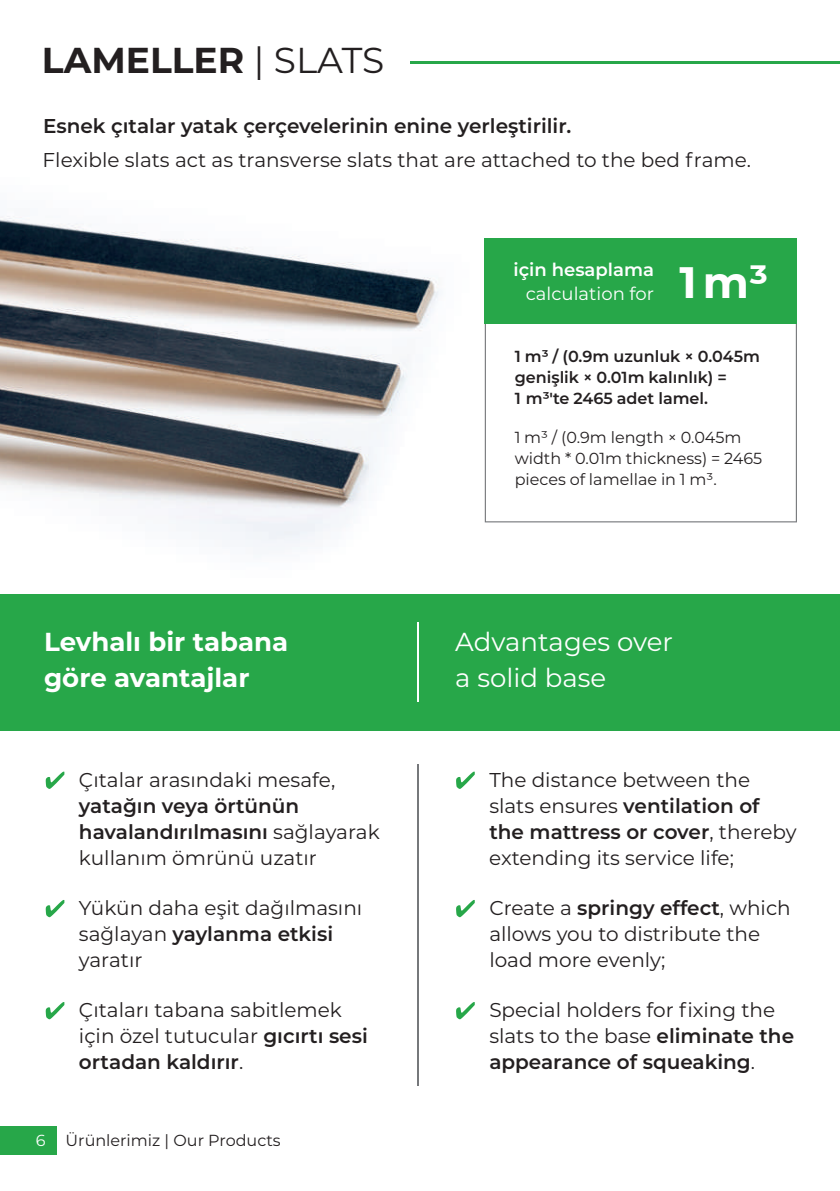
<style>
.page{position:relative;width:840px;height:1191px;background:#fff}
.page>*{position:absolute;margin:0;border:0;box-sizing:border-box;transform-origin:0 0}
.t1{font:700 44px "Montserrat";color:#fff}
.t2{font:700 36px "Montserrat";color:#231f20}
.t3{font:700 26px/35.8px "Montserrat";color:#fff}
.t4{font:26px/35.8px "Montserrat";color:#fff}
.t5{font:20px/26.2px "Montserrat";color:#231f20}
.t6{font:600 20px/26.2px "Montserrat";color:#231f20}
.t7{font:18px "Montserrat";color:#fff}
.t8{font:600 18px "Montserrat";color:#fff}
.t9{font:16px/21px "Montserrat";color:#231f20}
.t10{font:600 16px/21px "Montserrat";color:#231f20}
.t11{font:16px "Montserrat";color:#fff}
.s1{font-weight:400}
.s2{font-weight:600}
</style>
<div class="page">
<img style="left:0;top:216px;width:549px;height:334px">
<div style="left:0;top:1126px;width:56px;height:28px;background:#27a749"></div>
<hr style="left:410px;top:62px;width:429px;height:2px;background:#27a749">
<div style="left:0;top:594px;width:839px;height:136px;background:#27a749"></div>
<hr style="left:416px;top:622px;width:2px;height:80px;background:#fff">
<svg style="left:46px;top:771px;width:18px;height:18px"></svg>
<svg style="left:46px;top:900px;width:18px;height:17px"></svg>
<svg style="left:46px;top:1002px;width:18px;height:17px"></svg>
<svg style="left:456px;top:771px;width:18px;height:18px"></svg>
<svg style="left:456px;top:900px;width:18px;height:17px"></svg>
<svg style="left:456px;top:1002px;width:18px;height:17px"></svg>
<svg style="left:484px;top:324px;width:312px;height:198px"></svg>
<div style="left:484px;top:239px;width:312px;height:85px;background:#27a749"></div>
<hr style="left:416px;top:764px;width:2px;height:322px;background:#76787b">
<h2 class="t2" style="left:42px;top:38px;width:344px">LAMELLER <span class="s1">| SLATS</span></h2>
<p class="t6" style="left:43px;top:113px;width:529px">Esnek çıtalar yatak çerçevelerinin enine yerleştirilir.</p>
<p class="t5" style="left:43px;top:147px;width:709px">Flexible slats act as transverse slats that are attached to the bed frame.</p>
<p class="t8" style="left:513px;top:258px;width:142px">için hesaplama</p>
<p class="t7" style="left:525px;top:282px;width:130px">сalculation for</p>
<h1 class="t1" style="left:679px;top:255px;width:90px">1 m³</h1>
<p class="t10" style="left:514px;top:346px;width:247px">1 m³ / (0.9m uzunluk × 0.045m genişlik × 0.01m kalınlık) =<br>1 m³'te 2465 adet lamel.</p>
<p class="t9" style="left:514px;top:427px;width:249px">1 m³ / (0.9m length × 0.045m width * 0.01m thickness) = 2465 pieces of lamellae in 1 m³.</p>
<h3 class="t3" style="left:44px;top:623px;width:245px">Levhalı bir tabana göre avantajlar</h3>
<h3 class="t4" style="left:455px;top:623px;width:219px">Advantages over a solid base</h3>
<p class="t5" style="left:79px;top:766px;width:257px">Çıtalar arasındaki mesafe,</p>
<p class="t6" style="left:79px;top:792px;width:302px">yatağın veya örtünün havalandırılmasını <span class="s1">sağlayarak kullanım ömrünü uzatır</span></p>
<p class="t5" style="left:79px;top:894px;width:285px">Yükün daha eşit dağılmasını sağlayan <span class="s2">yaylanma etkisi </span>yaratır</p>
<p class="t5" style="left:79px;top:996px;width:290px">Çıtaları tabana sabitlemek için özel tutucular <span class="s2">gıcırtı sesi ortadan kaldırır</span>.</p>
<p class="t11" style="left:36px;top:1130px;width:11px">6</p>
<p class="t9" style="left:65px;top:1129px;width:216px">Ürünlerimiz | Our Products</p>
<p class="t5" style="left:489px;top:766px;width:309px">The distance between the slats ensures <span class="s2">ventilation of the mattress or cover</span>, thereby extending its service life;</p>
<p class="t5" style="left:489px;top:894px;width:303px">Create a <span class="s2">springy effect</span>, which allows you to distribute the load more evenly;</p>
<p class="t5" style="left:489px;top:996px;width:306px">Special holders for fixing the slats to the base <span class="s2">eliminate the appearance of squeaking</span>.</p>
</div>
